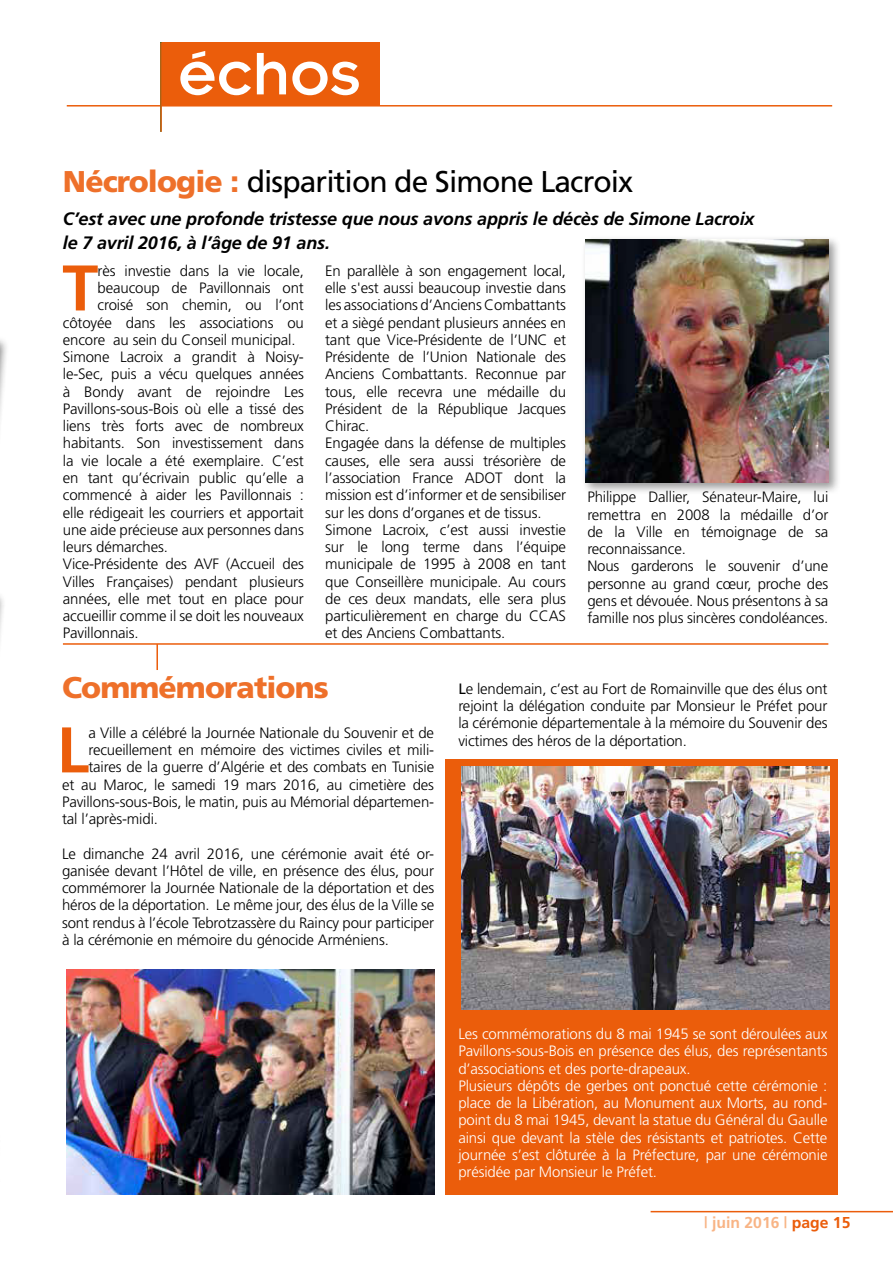
<style>
.page{position:relative;width:893px;height:1263px;background:#fff}
.page>*{position:absolute;margin:0;border:0;box-sizing:border-box;transform-origin:0 0}
.t1{font:66px "Insignia";color:#fff}
.t2{font:700 64.5px "Frutiger";color:#eb5d0b}
.t3{font:30px "Frutiger";letter-spacing:-.03em;color:#000}
.t4{font:900 30px "Frutiger";letter-spacing:-.03em;color:#ee702a}
.t5{font:italic 700 18px/24px "Frutiger";letter-spacing:-.01em;color:#000}
.t6{font:700 15.75px "Frutiger";color:#f8b485}
.t7{font:300 15px/17.2px "Frutiger";letter-spacing:-.01em;color:#000;text-align:justify}
.t8{font:300 15px/17.2px "Frutiger";letter-spacing:-.01em;color:#fff}
.s1{font-weight:900;color:#ee702a}
.s2{font-weight:400}
.s3{color:#eb5d0b}
</style>
<div class="page">
<div style="left:446px;top:759px;width:392px;height:436px;background:#eb5d0b"></div>
<hr style="left:651px;top:1211px;width:242px;height:1px;background:#eb5d0b">
<div style="left:160px;top:43px;width:220px;height:63px;background:#eb5d0b"></div>
<hr style="left:67px;top:105px;width:765px;height:2px;background:#eb5d0b">
<hr style="left:160px;top:42px;width:2px;height:90px;background:#00773a">
<hr style="left:160px;top:43px;width:2px;height:89px;background:#eb5d0b">
<hr style="left:63px;top:643px;width:765px;height:2px;background:#eb5d0b">
<hr style="left:156px;top:644px;width:2px;height:26px;background:#eb5d0b">
<div style="left:581px;top:235px;width:260px;height:260px;background:#000;opacity:.4"></div>
<img style="left:585px;top:239px;width:243px;height:244px">
<img style="left:67px;top:969px;width:367px;height:226px">
<img style="left:462px;top:766px;width:367px;height:244px">
<div style="left:0;top:305px;width:9px;height:331px;background:#000;opacity:.5"></div>
<div style="left:0;top:556px;width:6px;height:334px;background:#fff"></div>
<hr style="left:0;top:1120px;width:1px;height:82px;background:#000">
<h1 class="t1" style="left:178px;top:40px;width:184px">échos</h1>
<h3 class="t3" style="left:63px;top:164px;width:572px"><span class="s1">Nécrologie :</span> disparition de Simone Lacroix</h3>
<p class="t5" style="left:63px;top:207px;width:693px">C’est avec une profonde tristesse que nous avons appris le décès de Simone Lacroix le 7 avril 2016, à l’âge de 91 ans.</p>
<h2 class="t2" style="left:62px;top:250px;width:37px">T</h2>
<p class="t7" style="left:98px;top:262px;width:208px">rès investie dans la vie locale,</p>
<p class="t7" style="left:98px;top:279px;width:208px">beaucoup de Pavillonnais ont</p>
<p class="t7" style="left:98px;top:297px;width:208px">croisé son chemin, ou l’ont</p>
<p class="t7" style="left:63px;top:314px;width:242px">côtoyée dans les associations ou</p>
<p class="t7" style="left:63px;top:331px;width:234px">encore au sein du Conseil municipal.</p>
<p class="t7" style="left:63px;top:348px;width:242px">Simone Lacroix a grandit à Noisy-</p>
<p class="t7" style="left:63px;top:366px;width:242px">le-Sec, puis a vécu quelques années</p>
<p class="t7" style="left:63px;top:383px;width:242px">à Bondy avant de rejoindre Les</p>
<p class="t7" style="left:63px;top:400px;width:242px">Pavillons-sous-Bois où elle a tissé des</p>
<p class="t7" style="left:63px;top:417px;width:242px">liens très forts avec de nombreux</p>
<p class="t7" style="left:63px;top:435px;width:242px">habitants. Son investissement dans</p>
<p class="t7" style="left:63px;top:452px;width:242px">la vie locale a été exemplaire. C’est</p>
<p class="t7" style="left:63px;top:469px;width:242px">en tant qu’écrivain public qu’elle a</p>
<p class="t7" style="left:63px;top:486px;width:242px">commencé à aider les Pavillonnais :</p>
<p class="t7" style="left:63px;top:504px;width:242px">elle rédigeait les courriers et apportait</p>
<p class="t7" style="left:63px;top:521px;width:242px">une aide précieuse aux personnes dans</p>
<p class="t7" style="left:63px;top:538px;width:106px">leurs démarches.</p>
<p class="t7" style="left:63px;top:555px;width:242px">Vice-Présidente des AVF (Accueil des</p>
<p class="t7" style="left:63px;top:573px;width:242px">Villes Françaises) pendant plusieurs</p>
<p class="t7" style="left:63px;top:590px;width:242px">années, elle met tout en place pour</p>
<p class="t7" style="left:63px;top:607px;width:242px">accueillir comme il se doit les nouveaux</p>
<p class="t7" style="left:63px;top:624px;width:77px">Pavillonnais.</p>
<p class="t7" style="left:325px;top:262px;width:242px;text-align:left">En parallèle à son engagement local, elle s'est aussi beaucoup investie dans les associations d’Anciens Combattants et a siègé pendant plusieurs années en tant que Vice-Présidente de l’UNC et Présidente de l’Union Nationale des Anciens Combattants. Reconnue par tous, elle recevra une médaille du Président de la République Jacques Chirac.<br>Engagée dans la défense de multiples causes, elle sera aussi trésorière de l’association France ADOT dont la mission est d’informer et de sensibiliser sur les dons d’organes et de tissus.<br>Simone Lacroix, c’est aussi investie sur le long terme dans l’équipe municipale de 1995 à 2008 en tant que Conseillère municipale. Au cours de ces deux mandats, elle sera plus particulièrement en charge du CCAS et des Anciens Combattants.</p>
<p class="t7" style="left:587px;top:489px;width:242px;text-align:left">Philippe Dallier, Sénateur-Maire, lui remettra en 2008 la médaille d’or de la Ville en témoignage de sa reconnaissance.<br>Nous garderons le souvenir d’une personne au grand cœur, proche des gens et dévouée. Nous présentons à sa famille nos plus sincères condoléances.</p>
<h3 class="t4" style="left:62px;top:670px;width:268px">Commémorations</h3>
<h2 class="t2" style="left:57px;top:712px;width:34px">L</h2>
<p class="t7" style="left:88px;top:724px;width:347px">a Ville a célébré la Journée Nationale du Souvenir et de</p>
<p class="t7" style="left:88px;top:741px;width:347px">recueillement en mémoire des victimes civiles et mili-</p>
<p class="t7" style="left:88px;top:758px;width:347px">taires de la guerre d’Algérie et des combats en Tunisie</p>
<p class="t7" style="left:62px;top:776px;width:374px">et au Maroc, le samedi 19 mars 2016, au cimetière des</p>
<p class="t7" style="left:62px;top:793px;width:374px">Pavillons-sous-Bois, le matin, puis au Mémorial départemen-</p>
<p class="t7" style="left:62px;top:810px;width:97px">tal l’après-midi.</p>
<p class="t7" style="left:62px;top:845px;width:374px">Le dimanche 24 avril 2016, une cérémonie avait été or&shy;ganisée devant l’Hôtel de ville, en présence des élus, pour commémorer la Journée Nationale de la déportation et des héros de la déportation. Le même jour, des élus de la Ville se sont rendus à l’école Tebrotzassère du Raincy pour participer à la cérémonie en mémoire du génocide Arméniens.</p>
<p class="t7" style="left:458px;top:680px;width:371px"><span class="s2">L</span>e lendemain, c’est au Fort de Romainville que des élus ont rejoint la délégation conduite par Monsieur le Préfet pour la cérémonie départementale à la mémoire du Souvenir des victimes des héros de la déportation.</p>
<p class="t8" style="left:458px;top:1025px;width:371px">Les commémorations du 8 mai 1945 se sont déroulées aux Pavillons-sous-Bois en présence des élus, des représentants d’associations et des porte-drapeaux.<br>Plusieurs dépôts de gerbes ont ponctué cette cérémonie : place de la Libération, au Monument aux Morts, au rond&shy;point du 8 mai 1945, devant la statue du Général du Gaulle ainsi que devant la stèle des résistants et patriotes. Cette journée s’est clôturée à la Préfecture, par une cérémonie présidée par Monsieur le Préfet.</p>
<p class="t6" style="left:704px;top:1214px;width:148px">| juin 2016 | <span class="s3">page 15</span></p>
</div>
